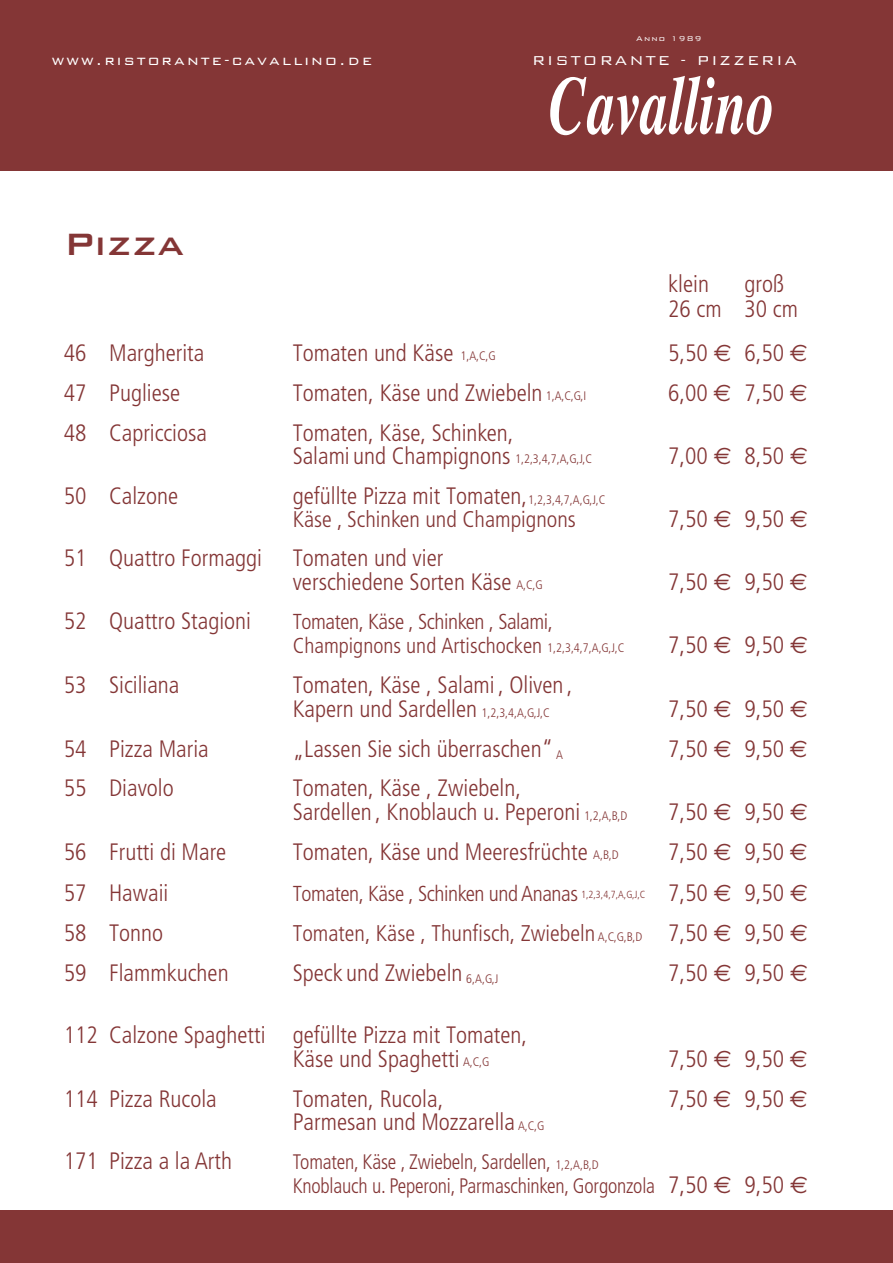
<style>
.page{position:relative;width:893px;height:1263px;background:#fff}
.page>*{position:absolute;margin:0;border:0;box-sizing:border-box;transform-origin:0 0}
.t1{font:500 41.25px "Bank Gothic";color:#843636}
.t2{font:300 condensed 23.7px/23.7px "Frutiger";color:#843636}
.t3{font:300 condensed 22.65px "Frutiger";color:#843636}
.t4{font:300 condensed 21.6px/23.7px "Frutiger";color:#843636}
.t5{font:300 condensed 21.6px "Frutiger";letter-spacing:-.02em;color:#843636}
.t6{font:300 condensed 21px/23.7px "Frutiger";letter-spacing:-.01em;color:#843636;scale:.95 1}
.t7{font:300 17.1px "Bank Gothic";letter-spacing:.12em;color:#fff}
.t8{font:300 condensed 12.3px "Frutiger";color:#843636}
.t9{font:300 condensed 10.35px "Frutiger";color:#843636}
.t10{font:300 9.15px "Bank Gothic";letter-spacing:.12em;color:#fff}
.s1{font-family:"Euro Sans";font-weight:400;font-stretch:normal}
.s2{font-size:23.7px}
.s3{font-family:"Euro Sans";font-weight:400;font-stretch:normal;font-size:23.7px}
</style>
<div class="page">
<div style="left:0;top:0;width:893px;height:170px;background:#843636"></div>
<svg style="left:550px;top:76px;width:222px;height:59px"></svg>
<div style="left:0;top:1210px;width:893px;height:53px;background:#843636"></div>
<p class="t7" style="left:52px;top:47px;width:322px">www.ristorante-cavallino.de</p>
<h1 class="t1" style="left:64px;top:212px;width:122px">Pizza</h1>
<p class="t10" style="left:636px;top:32px;width:67px">Anno 1989</p>
<p class="t7" style="left:532px;top:47px;width:266px">RISTORANTE - PIZZERIA</p>
<p class="t2" style="left:668px;top:272px;width:131px;line-height:24.8px;text-indent:76px">groß<br>26 cm 30 cm</p>
<p class="t2" style="left:668px;top:272px;width:42px">klein</p>
<p class="t2" style="left:64px;top:341px;width:142px">46 Margherita</p>
<p class="t2" style="left:293px;top:341px;width:162px">Tomaten und Käse</p>
<p class="t2" style="left:668px;top:341px;width:141px">5,50 <span class="s1">€</span> 6,50 <span class="s1">€</span></p>
<p class="t2" style="left:64px;top:382px;width:118px">47 Pugliese</p>
<p class="t2" style="left:293px;top:382px;width:251px">Tomaten, Käse und Zwiebeln</p>
<p class="t2" style="left:668px;top:382px;width:141px">6,00 <span class="s1">€</span> 7,50 <span class="s1">€</span></p>
<p class="t2" style="left:64px;top:421px;width:145px">48 Capricciosa</p>
<p class="t2" style="left:293px;top:421px;width:222px">Tomaten, Käse, Schinken,<br>Salami und Champignons</p>
<p class="t8" style="left:460px;top:349px;width:37px">1,A,C,G</p>
<p class="t8" style="left:546px;top:389px;width:42px">1,A,C,G,I</p>
<p class="t2" style="left:668px;top:445px;width:141px">7,00 <span class="s1">€</span> 8,50 <span class="s1">€</span></p>
<p class="t8" style="left:515px;top:452px;width:79px">1,2,3,4,7,A,G,J,C</p>
<p class="t2" style="left:64px;top:484px;width:116px">50 Calzone</p>
<p class="t2" style="left:293px;top:484px;width:236px">gefüllte Pizza mit Tomaten,</p>
<p class="t3" style="left:293px;top:507px;width:285px">Käse , Schinken und Champignons</p>
<p class="t2" style="left:668px;top:508px;width:141px">7,50 <span class="s1">€</span> 9,50 <span class="s1">€</span></p>
<p class="t2" style="left:64px;top:547px;width:200px">51 Quattro Formaggi</p>
<p class="t2" style="left:293px;top:547px;width:220px">Tomaten und vier verschiedene Sorten Käse</p>
<p class="t8" style="left:528px;top:493px;width:79px">1,2,3,4,7,A,G,J,C</p>
<p class="t2" style="left:668px;top:570px;width:141px">7,50 <span class="s1">€</span> 9,50 <span class="s1">€</span></p>
<p class="t8" style="left:516px;top:578px;width:28px">A,C,G</p>
<p class="t2" style="left:64px;top:610px;width:189px">52 Quattro Stagioni</p>
<p class="t4" style="left:293px;top:610px;width:262px">Tomaten, Käse , Schinken , Salami,<br>Champignons und Artischocken</p>
<p class="t8" style="left:547px;top:641px;width:79px">1,2,3,4,7,A,G,J,C</p>
<p class="t2" style="left:64px;top:674px;width:117px">53 Siciliana</p>
<p class="t2" style="left:293px;top:674px;width:281px">Tomaten, Käse , Salami , Oliven ,<br>Kapern und Sardellen</p>
<p class="t8" style="left:481px;top:706px;width:70px">1,2,3,4,A,G,J,C</p>
<p class="t2" style="left:668px;top:633px;width:141px">7,50 <span class="s1">€</span> 9,50 <span class="s1">€</span></p>
<p class="t2" style="left:668px;top:697px;width:141px">7,50 <span class="s1">€</span> 9,50 <span class="s1">€</span></p>
<p class="t2" style="left:64px;top:737px;width:147px">54 Pizza Maria</p>
<p class="t2" style="left:293px;top:737px;width:262px">„Lassen Sie sich überraschen“</p>
<p class="t2" style="left:668px;top:737px;width:141px">7,50 <span class="s1">€</span> 9,50 <span class="s1">€</span></p>
<p class="t2" style="left:64px;top:777px;width:112px">55 Diavolo</p>
<p class="t2" style="left:293px;top:777px;width:289px">Tomaten, Käse , Zwiebeln,<br>Sardellen , Knoblauch u. Peperoni</p>
<p class="t8" style="left:556px;top:747px;width:8px">A</p>
<p class="t2" style="left:668px;top:800px;width:141px">7,50 <span class="s1">€</span> 9,50 <span class="s1">€</span></p>
<p class="t8" style="left:584px;top:809px;width:45px">1,2,A,B,D</p>
<p class="t2" style="left:64px;top:841px;width:164px">56 Frutti di Mare</p>
<p class="t2" style="left:293px;top:841px;width:297px">Tomaten, Käse und Meeresfrüchte</p>
<p class="t2" style="left:668px;top:841px;width:141px">7,50 <span class="s1">€</span> 9,50 <span class="s1">€</span></p>
<p class="t2" style="left:64px;top:881px;width:106px">57 Hawaii</p>
<p class="t5" style="left:293px;top:881px;width:287px">Tomaten, Käse , Schinken und Ananas</p>
<p class="t2" style="left:668px;top:881px;width:141px">7,50 <span class="s1">€</span> 9,50 <span class="s1">€</span></p>
<p class="t2" style="left:64px;top:921px;width:101px">58 Tonno</p>
<p class="t3" style="left:293px;top:920px;width:304px">Tomaten, Käse , Thunfisch, Zwiebeln</p>
<p class="t2" style="left:668px;top:921px;width:141px">7,50 <span class="s1">€</span> 9,50 <span class="s1">€</span></p>
<p class="t2" style="left:64px;top:961px;width:166px">59 Flammkuchen</p>
<p class="t2" style="left:293px;top:961px;width:171px">Speck und Zwiebeln</p>
<p class="t2" style="left:668px;top:961px;width:141px">7,50 <span class="s1">€</span> 9,50 <span class="s1">€</span></p>
<p class="t2" style="left:293px;top:1023px;width:236px;text-indent:-229px">112 Calzone Spaghetti gefüllte Pizza mit Tomaten,<br>Käse und Spaghetti</p>
<p class="t8" style="left:593px;top:848px;width:27px">A,B,D</p>
<p class="t9" style="left:581px;top:889px;width:66px">1,2,3,4,7,A,G,J,C</p>
<p class="t8" style="left:598px;top:929px;width:46px">A,C,G,B,D</p>
<p class="t8" style="left:466px;top:972px;width:34px">6,A,G,J</p>
<p class="t2" style="left:668px;top:1047px;width:141px">7,50 <span class="s1">€</span> 9,50 <span class="s1">€</span></p>
<p class="t8" style="left:463px;top:1055px;width:28px">A,C,G</p>
<p class="t2" style="left:64px;top:1087px;width:154px">114 Pizza Rucola</p>
<p class="t2" style="left:293px;top:1087px;width:152px">Tomaten, Rucola,</p>
<p class="t2" style="left:668px;top:1087px;width:141px">7,50 <span class="s1">€</span> 9,50 <span class="s1">€</span></p>
<p class="t2" style="left:293px;top:1110px;width:224px">Parmesan und Mozzarella</p>
<p class="t2" style="left:64px;top:1149px;width:170px">171 Pizza a la Arth</p>
<p class="t6" style="left:293px;top:1150px;width:544px">Tomaten, Käse , Zwiebeln, Sardellen,<br>Knoblauch u. Peperoni, Parmaschinken, Gorgonzola <span class="s2">7,50</span> <span class="s3">€</span> <span class="s2">9,50</span> <span class="s3">€</span></p>
<p class="t8" style="left:518px;top:1119px;width:28px">A,C,G</p>
<p class="t8" style="left:555px;top:1157px;width:45px">1,2,A,B,D</p>
</div>
